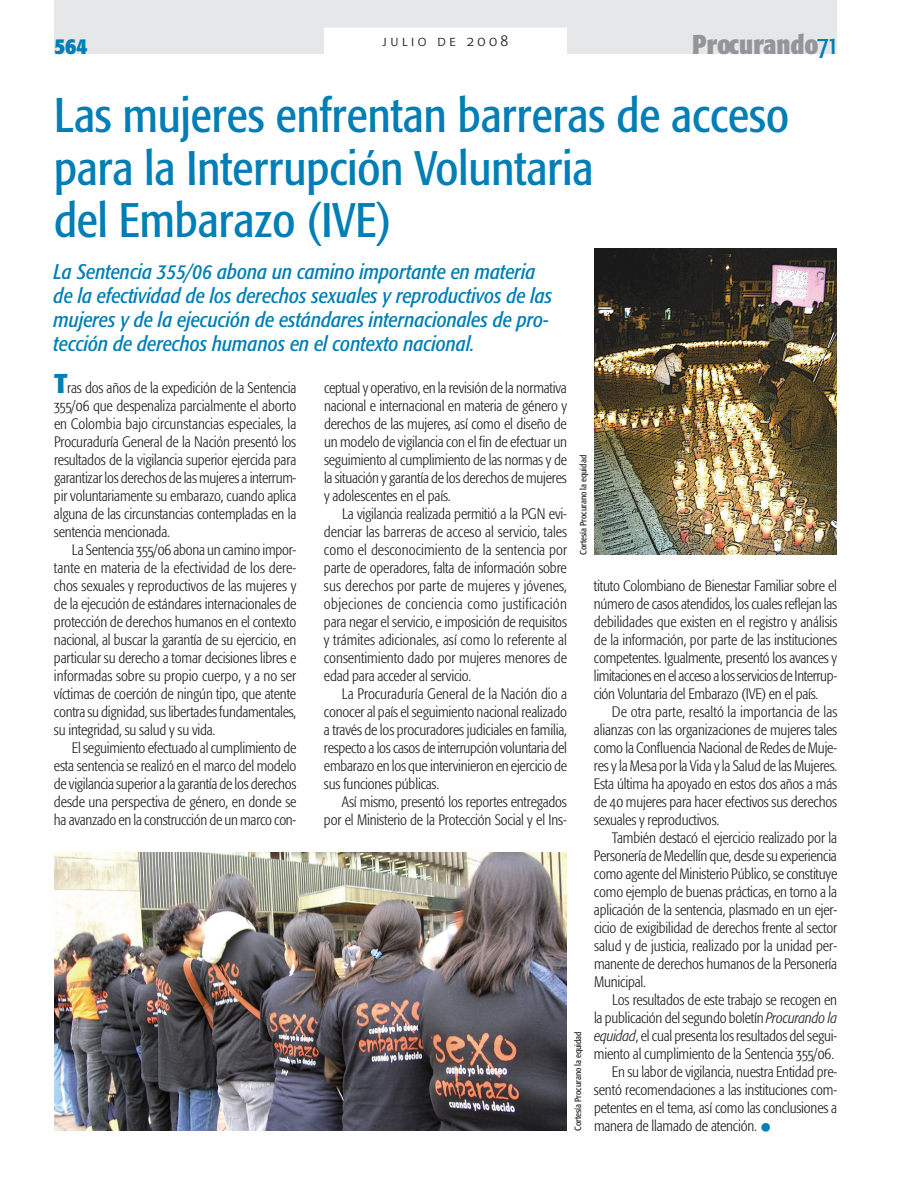
<style>
.page{position:relative;width:918px;height:1188px;background:#fff}
.page>*{position:absolute;margin:0;border:0;box-sizing:border-box;transform-origin:0 0}
.t1{font:condensed 48px/52.5px "Formata";color:#007eb5}
.t2{font:300 condensed 36px "Formata";color:#007eb5}
.t3{font:700 condensed 27px "Formata";color:#939598}
.t4{font:700 condensed 22.5px "Formata";color:#007eb5}
.t5{font:italic condensed 21px/24px "Formata";color:#007eb5}
.t6{font:300 condensed 15px/18px "Formata";letter-spacing:-.01em;color:#231f20;text-align:justify}
.t7{font:15px "Formata Light SC";letter-spacing:.235em;color:#231f20}
.t8{font:condensed 9px "Formata";color:#231f20}
.s1{font-family:"Formata Condensed SC";font-weight:400;font-stretch:normal;color:#007eb5}
.s2{font-weight:700;font-size:27px;color:#007eb5}
.s3{font-family:"Formata Light Cn SC";font-weight:400;font-stretch:normal}
.s4{font-style:italic}
</style>
<div class="page">
<div style="left:54px;top:0;width:783px;height:54px;background:#e6e7e9"></div>
<div style="left:324px;top:34px;width:243px;height:20px;background:#fff"></div>
<div style="left:324px;top:28px;width:243px;height:19px;background:#fff"></div>
<img style="left:594px;top:249px;width:243px;height:305px">
<img style="left:54px;top:852px;width:513px;height:279px">
<h3 class="t4" style="left:54px;top:32px;width:35px">564</h3>
<h3 class="t3" style="left:692px;top:27px;width:146px">Procurando<span class="s1">71</span></h3>
<p class="t7" style="left:383px;top:32px;width:127px">julio de 2008</p>
<h1 class="t1" style="left:54px;top:90px;width:737px">Las mujeres enfrentan barreras de acceso para la Interrupción Voluntaria<br>del Embarazo (IVE)</h1>
<p class="t5" style="left:54px;top:260px;width:500px">La Sentencia 355/06 abona un camino importante en materia de la efectividad de los derechos sexuales y reproductivos de las mujeres y de la ejecución de estándares internacionales de pro&shy;tección de derechos humanos en el contexto nacional.</p>
<p class="t6" style="left:54px;top:379px;width:244px"><span class="s2">T</span>ras dos años de la expedición de la Sentencia <span class="s3">355</span>/<span class="s3">06</span> que despenaliza parcialmente el aborto en Colombia bajo circunstancias especiales, la Procuraduría General de la Nación presentó los resultados de la vigilancia superior ejercida para garantizar los derechos de las mujeres a interrum&shy;pir voluntariamente su embarazo, cuando aplica alguna de las circunstancias contempladas en la sentencia mencionada.</p>
<p class="t6" style="left:54px;top:541px;width:244px;text-indent:18px">La Sentencia <span class="s3">355</span>/<span class="s3">06</span> abona un camino impor&shy;tante en materia de la efectividad de los dere&shy;chos sexuales y reproductivos de las mujeres y de la ejecución de estándares internacionales de protección de derechos humanos en el contexto nacional, al buscar la garantía de su ejercicio, en particular su derecho a tomar decisiones libres e informadas sobre su propio cuerpo, y a no ser víctimas de coerción de ningún tipo, que atente contra su dignidad, sus libertades fundamentales, su integridad, su salud y su vida.</p>
<p class="t6" style="left:54px;top:739px;width:244px;text-indent:18px">El seguimiento efectuado al cumplimiento de esta sentencia se realizó en el marco del modelo de vigilancia superior a la garantía de los derechos desde una perspectiva de género, en donde se ha avanzado en la construcción de un marco con-</p>
<p class="t6" style="left:324px;top:379px;width:245px">ceptual y operativo, en la revisión de la normativa nacional e internacional en materia de género y derechos de las mujeres, así como el diseño de un modelo de vigilancia con el fin de efectuar un seguimiento al cumplimiento de las normas y de la situación y garantía de los derechos de mujeres y adolescentes en el país.</p>
<p class="t6" style="left:324px;top:505px;width:245px;text-indent:18px">La vigilancia realizada permitió a la PGN evi&shy;denciar las barreras de acceso al servicio, tales como el desconocimiento de la sentencia por parte de operadores, falta de información sobre sus derechos por parte de mujeres y jóvenes, objeciones de conciencia como justificación para negar el servicio, e imposición de requisitos y trámites adicionales, así como lo referente al consentimiento dado por mujeres menores de edad para acceder al servicio.</p>
<p class="t6" style="left:324px;top:685px;width:245px;text-indent:18px">La Procuraduría General de la Nación dio a conocer al país el seguimiento nacional realizado a través de los procuradores judiciales en familia, respecto a los casos de interrupción voluntaria del embarazo en los que intervinieron en ejercicio de sus funciones públicas.</p>
<p class="t6" style="left:324px;top:793px;width:245px;text-align:right">Así mismo, presentó los reportes entregados por el Ministerio de la Protección Social y el Ins-</p>
<p class="t8" style="left:578px;top:555px;width:101px;rotate:-90deg">Cortesía Procurano la equidad</p>
<p class="t6" style="left:594px;top:577px;width:245px">tituto Colombiano de Bienestar Familiar sobre el número de casos atendidos, los cuales reflejan las debilidades que existen en el registro y análisis de la información, por parte de las instituciones competentes. Igualmente, presentó los avances y limitaciones en el acceso a los servicios de Interrup&shy;ción Voluntaria del Embarazo (IVE) en el país.</p>
<p class="t6" style="left:594px;top:703px;width:245px;text-indent:18px">De otra parte, resaltó la importancia de las alianzas con las organizaciones de mujeres tales como la Confluencia Nacional de Redes de Muje&shy;res y la Mesa por la Vida y la Salud de las Mujeres.<br>Esta última ha apoyado en estos dos años a más de <span class="s3">40</span> mujeres para hacer efectivos sus derechos sexuales y reproductivos.</p>
<p class="t6" style="left:594px;top:829px;width:245px;text-indent:18px">También destacó el ejercicio realizado por la Personería de Medellín que, desde su experiencia como agente del Ministerio Público, se constituye como ejemplo de buenas prácticas, en torno a la aplicación de la sentencia, plasmado en un ejer&shy;cicio de exigibilidad de derechos frente al sector salud y de justicia, realizado por la unidad per&shy;manente de derechos humanos de la Personería Municipal.</p>
<p class="t6" style="left:612px;top:991px;width:227px">Los resultados de este trabajo se recogen en</p>
<p class="t6" style="left:594px;top:1009px;width:245px">la publicación del segundo boletín <span class="s4">Procurando la</span></p>
<p class="t6" style="left:594px;top:1027px;width:245px"><span class="s4">equidad</span>, el cual presenta los resultados del segui-</p>
<p class="t6" style="left:594px;top:1045px;width:242px">miento al cumplimiento de la Sentencia <span class="s3">355</span>/<span class="s3">06</span>.</p>
<p class="t6" style="left:612px;top:1063px;width:227px">En su labor de vigilancia, nuestra Entidad pre-</p>
<p class="t6" style="left:594px;top:1081px;width:245px">sentó recomendaciones a las instituciones com-</p>
<p class="t6" style="left:594px;top:1099px;width:245px">petentes en el tema, así como las conclusiones a</p>
<p class="t6" style="left:594px;top:1117px;width:164px">manera de llamado de atención.</p>
<h2 class="t2" style="left:760px;top:1107px;width:13px">•</h2>
<p class="t8" style="left:573px;top:1131px;width:101px;rotate:-90deg">Cortesía Procurano la equidad</p>
</div>
